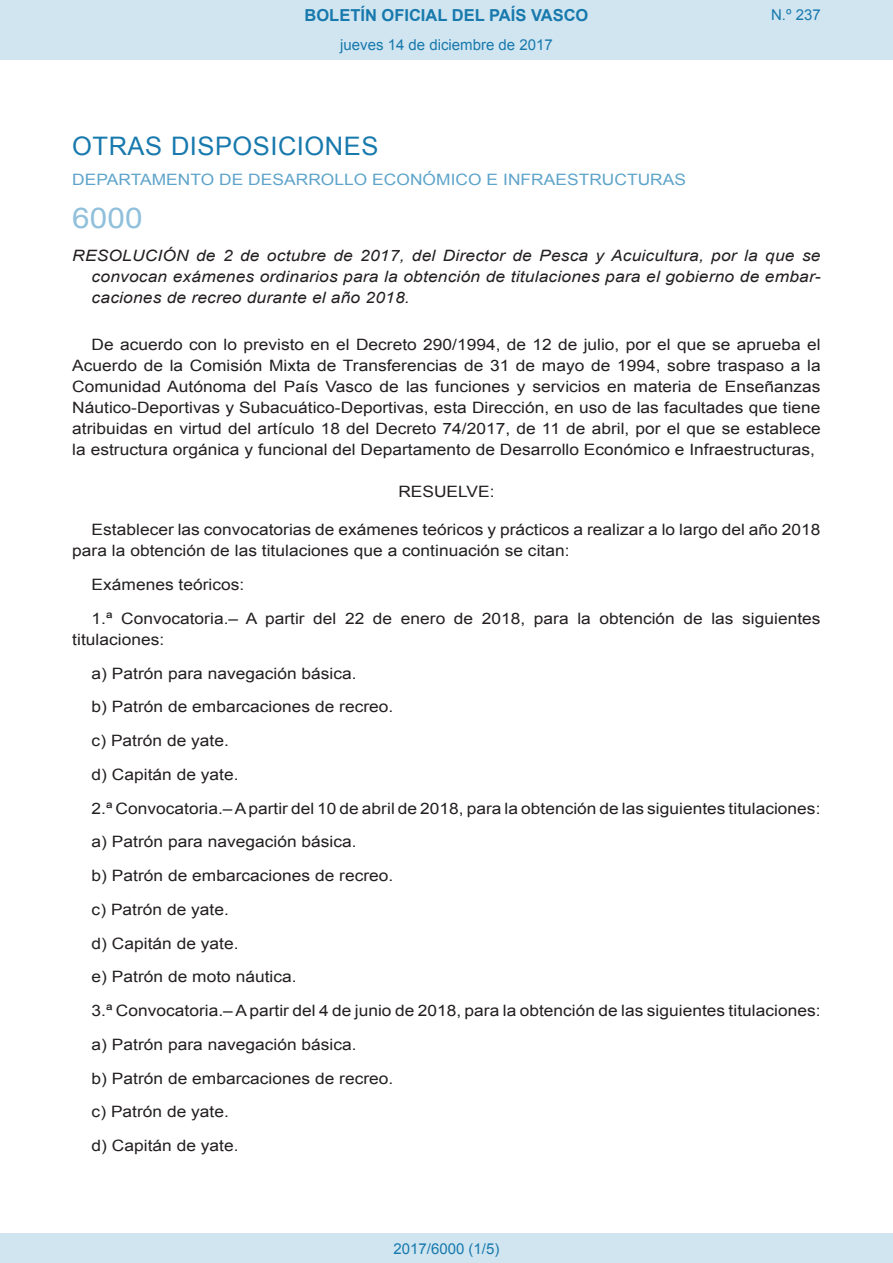
<style>
.page{position:relative;width:893px;height:1263px;background:#fff}
.page>*{position:absolute;margin:0;border:0;box-sizing:border-box;transform-origin:0 0}
.BOPVOrden{font:28.5px "Arial";color:#90c0db;scale:1.11 1}
.BOPVSeccion{font:25.5px "Arial";letter-spacing:.02em;color:#1879ad}
.t1{font:700 16.5px "Arial";color:#1879ad}
.BOPVDetalle{font:15.6px/21px "Arial";color:#231f20;scale:1.11 1}
.BOPVTitulo{font:italic 15.6px/21px "Arial";letter-spacing:.01em;color:#231f20;text-align:justify;scale:1.11 1}
.BOPVOrganismo{font:15.6px "Arial";letter-spacing:.005em;color:#5ea4ca;scale:1.11 1}
.BOPVClave{font:15.6px "Arial";color:#231f20;scale:1.11 1}
.Paginacion_Centro{font:15px "Arial";color:#1879ad}
</style>
<div class="page">
<div style="left:0;top:0;width:893px;height:60px;background:#d0e5f0"></div>
<div style="left:0;top:1233px;width:893px;height:30px;background:#d0e5f0"></div>
<p class="t1" style="left:305px;top:4px;width:285px">BOLETÍN OFICIAL DEL PAÍS VASCO</p>
<p class="Paginacion_Centro" style="left:340px;top:35px;width:214px">jueves 14 de diciembre de 2017</p>
<p class="Paginacion_Centro" style="left:771px;top:5px;width:51px">N.º 237</p>
<p class="BOPVSeccion" style="left:72px;top:129px;width:308px">OTRAS DISPOSICIONES</p>
<p class="BOPVOrganismo" style="left:72px;top:169px;width:554px">DEPARTAMENTO DE DESARROLLO ECONÓMICO E INFRAESTRUCTURAS</p>
<p class="BOPVOrden" style="left:72px;top:199px;width:65px">6000</p>
<p class="BOPVTitulo" style="left:92px;top:246px;width:658px;text-indent:-19px">RESOLUCIÓN de 2 de octubre de 2017, del Director de Pesca y Acuicultura, por la que se convocan exámenes ordinarios para la obtención de titulaciones para el gobierno de embar&shy;caciones de recreo durante el año 2018.</p>
<p class="BOPVDetalle" style="left:72px;top:334px;width:676px;text-align:justify;text-indent:19px">De acuerdo con lo previsto en el Decreto 290/1994, de 12 de julio, por el que se aprueba el Acuerdo de la Comisión Mixta de Transferencias de 31 de mayo de 1994, sobre traspaso a la Comunidad Autónoma del País Vasco de las funciones y servicios en materia de Enseñanzas Náutico-Deportivas y Subacuático-Deportivas, esta Dirección, en uso de las facultades que tiene atribuidas en virtud del artículo 18 del Decreto 74/2017, de 11 de abril, por el que se establece la estructura orgánica y funcional del Departamento de Desarrollo Económico e Infraestructuras,</p>
<p class="BOPVClave" style="left:398px;top:482px;width:88px">RESUELVE:</p>
<p class="BOPVDetalle" style="left:72px;top:519px;width:675px;text-indent:19px">Establecer las convocatorias de exámenes teóricos y prácticos a realizar a lo largo del año 2018 para la obtención de las titulaciones que a continuación se citan:</p>
<p class="BOPVDetalle" style="left:92px;top:574px;width:139px">Exámenes teóricos:</p>
<p class="BOPVDetalle" style="left:72px;top:608px;width:676px;text-indent:19px">1.ª Convocatoria.– A partir del 22 de enero de 2018, para la obtención de las siguientes titulaciones:</p>
<p class="BOPVDetalle" style="left:92px;top:663px;width:240px">a) Patrón para navegación básica.</p>
<p class="BOPVDetalle" style="left:92px;top:696px;width:273px">b) Patrón de embarcaciones de recreo.</p>
<p class="BOPVDetalle" style="left:92px;top:730px;width:125px">c) Patrón de yate.</p>
<p class="BOPVDetalle" style="left:92px;top:764px;width:134px">d) Capitán de yate.</p>
<p class="BOPVDetalle" style="left:92px;top:798px;width:658px">2.ª Convocatoria.– A partir del 10 de abril de 2018, para la obtención de las siguientes titulaciones:</p>
<p class="BOPVDetalle" style="left:92px;top:831px;width:240px">a) Patrón para navegación básica.</p>
<p class="BOPVDetalle" style="left:92px;top:865px;width:273px">b) Patrón de embarcaciones de recreo.</p>
<p class="BOPVDetalle" style="left:92px;top:899px;width:125px">c) Patrón de yate.</p>
<p class="BOPVDetalle" style="left:92px;top:933px;width:134px">d) Capitán de yate.</p>
<p class="BOPVDetalle" style="left:92px;top:966px;width:186px">e) Patrón de moto náutica.</p>
<p class="BOPVDetalle" style="left:92px;top:1000px;width:658px">3.ª Convocatoria.– A partir del 4 de junio de 2018, para la obtención de las siguientes titulaciones:</p>
<p class="BOPVDetalle" style="left:92px;top:1034px;width:240px">a) Patrón para navegación básica.</p>
<p class="BOPVDetalle" style="left:92px;top:1068px;width:273px">b) Patrón de embarcaciones de recreo.</p>
<p class="BOPVDetalle" style="left:92px;top:1102px;width:125px">c) Patrón de yate.</p>
<p class="BOPVDetalle" style="left:92px;top:1135px;width:134px">d) Capitán de yate.</p>
<p class="Paginacion_Centro" style="left:393px;top:1238px;width:107px">2017/6000 (1/5)</p>
</div>
